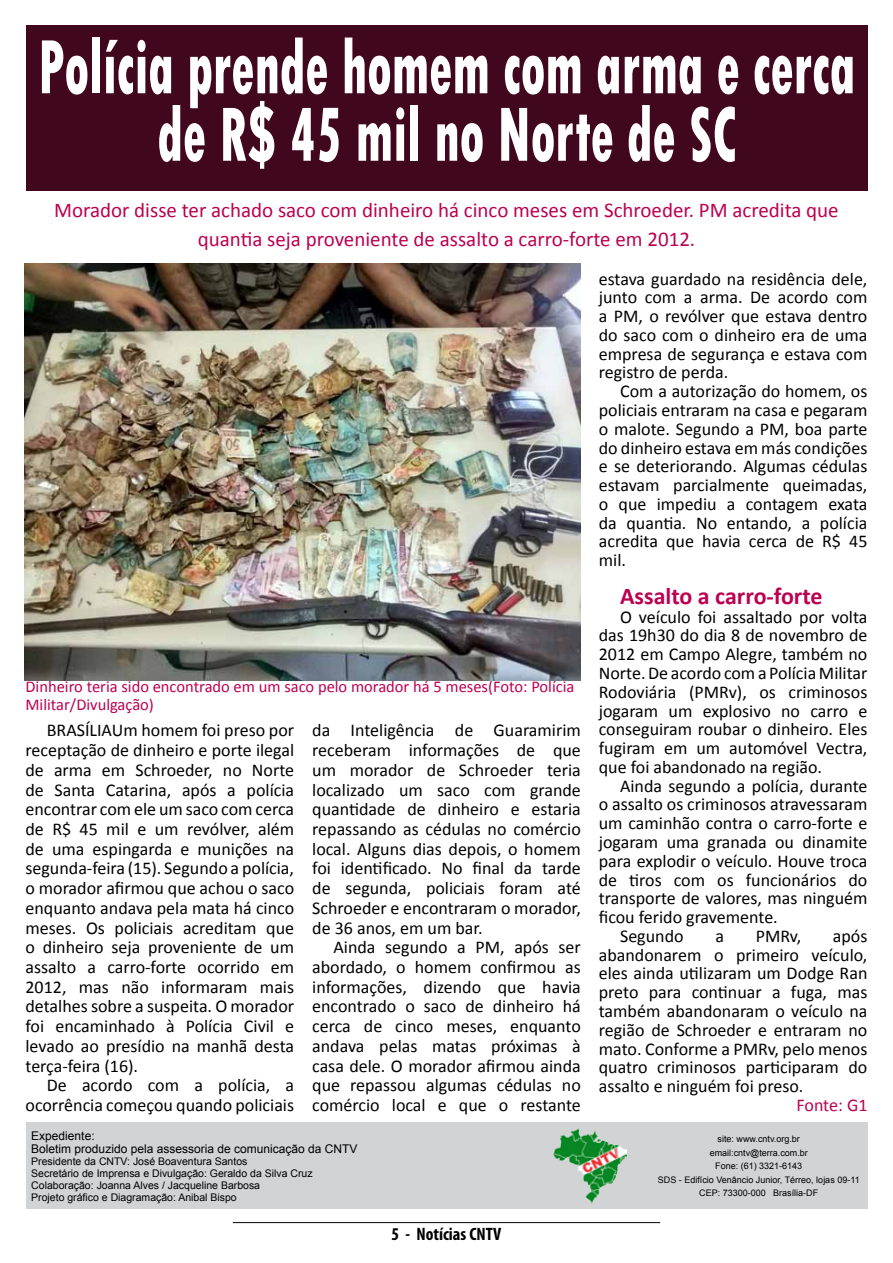
<style>
.page{position:relative;width:893px;height:1263px;background:#fff}
.page>*{position:absolute;margin:0;border:0;box-sizing:border-box;transform-origin:0 0}
.t1{font:800 condensed 81px/67.5px "Tw Cen";color:#fff;text-align:center;scale:.67 1}
.t2{font:700 24px "Calibri";color:#bc0151}
.t3{font:21px/28.5px "Calibri";color:#bc0151;text-align:center}
.t4{font:18px/19.6px "Calibri";color:#000;text-align:justify}
.t5{font:700 condensed 18px "Myriad Pro";color:#000}
.t6{font:18px "Calibri";letter-spacing:-.01em;color:#bc0151}
.t7{font:16.5px/18px "Calibri";color:#bc0151}
.t8{font:12px/13.5px "Arial";color:#000}
.t9{font:10.5px/12px "Arial";color:#000}
.t10{font:9px/13.5px "Arial";color:#000;text-align:center}
</style>
<div class="page">
<hr style="left:233px;top:1222px;width:427px;height:1px;background:#000">
<div style="left:26px;top:1123px;width:841px;height:86px;background:#d1d3d4"></div>
<img style="left:553px;top:1128px;width:73px;height:76px">
<div style="left:26px;top:26px;width:841px;height:165px;background:#41071e"></div>
<img style="left:24px;top:263px;width:557px;height:418px">
<h1 class="t1" style="left:38px;top:33px;width:1221px">Polícia prende homem com arma e cerca de R$ 45 mil no Norte de SC</h1>
<p class="t3" style="left:54px;top:196px;width:786px">Morador disse ter achado saco com dinheiro há cinco meses em Schroeder. PM acredita que quantia seja proveniente de assalto a carro-forte em 2012.</p>
<p class="t7" style="left:26px;top:678px;width:550px">Dinheiro teria sido encontrado em um saco pelo morador há 5 meses(Foto: Polícia<br>Militar/Divulgação)</p>
<p class="t4" style="left:26px;top:721px;width:270px;text-indent:21px">BRASÍLIAUm homem foi preso por receptação de dinheiro e porte ilegal de arma em Schroeder, no Norte de Santa Catarina, após a polícia encontrar com ele um saco com cerca de R$ 45 mil e um revólver, além de uma espingarda e munições na segunda-feira (15). Segundo a polícia, o morador afirmou que achou o saco enquanto andava pela mata há cinco meses. Os policiais acreditam que o dinheiro seja proveniente de um assalto a carro-forte ocorrido em 2012, mas não informaram mais detalhes sobre a suspeita. O morador foi encaminhado à Polícia Civil e levado ao presídio na manhã desta terça-feira (16).</p>
<p class="t4" style="left:26px;top:1075px;width:270px;text-align:right">De acordo com a polícia, a ocorrência começou quando policiais</p>
<p class="t4" style="left:312px;top:721px;width:270px">da Inteligência de Guaramirim receberam informações de que um morador de Schroeder teria localizado um saco com grande quantidade de dinheiro e estaria repassando as cédulas no comércio local. Alguns dias depois, o homem foi identificado. No final da tarde de segunda, policiais foram até Schroeder e encontraram o morador, de 36 anos, em um bar.</p>
<p class="t4" style="left:312px;top:937px;width:270px;text-indent:21px">Ainda segundo a PM, após ser abordado, o homem confirmou as informações, dizendo que havia encontrado o saco de dinheiro há cerca de cinco meses, enquanto andava pelas matas próximas à casa dele. O morador afirmou ainda que repassou algumas cédulas no comércio local e que o restante</p>
<p class="t8" style="left:31px;top:1129px;width:328px">Expediente:<br>Boletim produzido pela assessoria de comunicação da CNTV</p>
<p class="t9" style="left:31px;top:1155px;width:283px">Presidente da CNTV: José Boaventura Santos<br>Secretário de Imprensa e Divulgação: Geraldo da Silva Cruz Colaboração: Joanna Alves / Jacqueline Barbosa<br>Projeto gráfico e Diagramação: Anibal Bispo</p>
<p class="t5" style="left:392px;top:1223px;width:111px">5 - Notícias CNTV</p>
<p class="t4" style="left:599px;top:269px;width:270px;line-height:18.8px">estava guardado na residência dele, junto com a arma. De acordo com a PM, o revólver que estava dentro do saco com o dinheiro era de uma empresa de segurança e estava com registro de perda.</p>
<p class="t4" style="left:599px;top:382px;width:270px;line-height:18.8px;text-indent:21px">Com a autorização do homem, os policiais entraram na casa e pegaram o malote. Segundo a PM, boa parte do dinheiro estava em más condições e se deteriorando. Algumas cédulas estavam parcialmente queimadas, o que impediu a contagem exata da quantia. No entando, a polícia acredita que havia cerca de R$ 45 mil.</p>
<h2 class="t2" style="left:620px;top:580px;width:204px">Assalto a carro-forte</h2>
<p class="t4" style="left:599px;top:607px;width:270px;line-height:18.8px;text-indent:21px">O veículo foi assaltado por volta das 19h30 do dia 8 de novembro de 2012 em Campo Alegre, também no Norte. De acordo com a Polícia Militar Rodoviária (PMRv), os criminosos jogaram um explosivo no carro e conseguiram roubar o dinheiro. Eles fugiram em um automóvel Vectra, que foi abandonado na região.</p>
<p class="t4" style="left:620px;top:776px;width:249px">Ainda segundo a polícia, durante</p>
<p class="t4" style="left:599px;top:795px;width:270px">o assalto os criminosos atravessaram</p>
<p class="t4" style="left:599px;top:813px;width:270px">um caminhão contra o carro-forte e</p>
<p class="t4" style="left:599px;top:832px;width:270px">jogaram uma granada ou dinamite</p>
<p class="t4" style="left:599px;top:851px;width:270px">para explodir o veículo. Houve troca</p>
<p class="t4" style="left:599px;top:870px;width:270px">de tiros com os funcionários do</p>
<p class="t4" style="left:599px;top:888px;width:270px">transporte de valores, mas ninguém</p>
<p class="t4" style="left:599px;top:907px;width:180px">ficou ferido gravemente.</p>
<p class="t4" style="left:620px;top:926px;width:65px">Segundo</p>
<p class="t4" style="left:715px;top:926px;width:10px">a</p>
<p class="t4" style="left:756px;top:926px;width:47px">PMRv,</p>
<p class="t4" style="left:599px;top:927px;width:270px;line-height:18.8px;text-indent:234px">após abandonarem o primeiro veículo, eles ainda utilizaram um Dodge Ran preto para continuar a fuga, mas também abandonaram o veículo na região de Schroeder e entraram no mato. Conforme a PMRv, pelo menos quatro criminosos participaram do assalto e ninguém foi preso.</p>
<p class="t6" style="left:796px;top:1093px;width:72px">Fonte: G1</p>
<p class="t10" style="left:658px;top:1132px;width:203px">site: www.cntv.org.br<br>email:cntv@terra.com.br<br>Fone: (61) 3321-6143<br>SDS - Edifício Venâncio Junior, Térreo, lojas 09-11<br>CEP: 73300-000 Brasília-DF</p>
</div>
